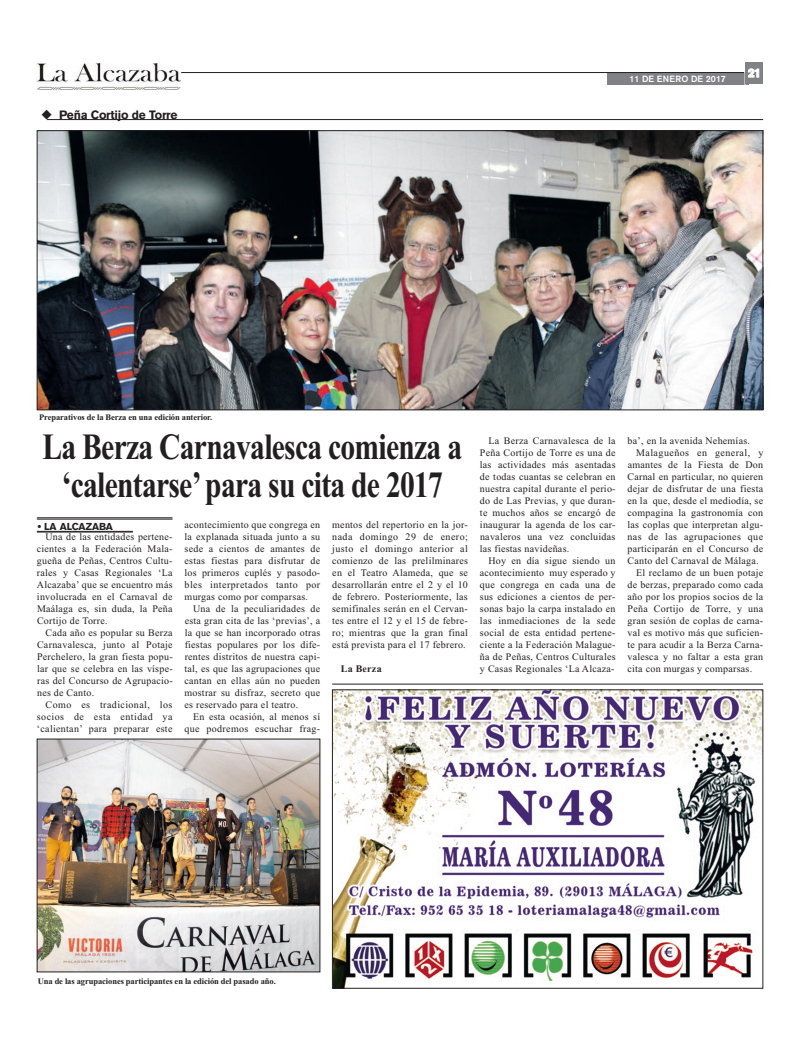
<style>
.page{position:relative;width:800px;height:1049px;background:#fff}
.page>*{position:absolute;margin:0;border:0;box-sizing:border-box;transform-origin:0 0}
.t1{font:700 37px/38px "Times New Roman";letter-spacing:-.025em;color:#231f20;text-align:center;scale:.8 1}
.t2{font:700 12px "Akzidenz Grotesk BE";letter-spacing:-.015em;color:#231f20}
.t3{font:700 12px "Akzidenz Grotesk BE";color:#fff}
.t4{font:10px/12px "Times New Roman";letter-spacing:.025em;color:#231f20;text-align:justify}
.t5{font:10px "Times New Roman";letter-spacing:.045em;color:#231f20}
.t6{font:700 10px "Akzidenz Grotesk BE";color:#231f20}
.t7{font:700 10px "Times New Roman";letter-spacing:.025em;color:#231f20}
.t8{font:500 9px "Akzidenz Grotesk BE";color:#fff}
.t9{font:700 8.5px "Times New Roman";letter-spacing:-.01em;color:#231f20}
</style>
<div class="page">
<img style="left:39px;top:132px;width:722px;height:276px">
<div style="left:607px;top:73px;width:141px;height:11px;background:#808285"></div>
<hr style="left:181px;top:72px;width:563px;height:1px;background:#231f20">
<svg style="left:745px;top:63px;width:18px;height:21px"></svg>
<svg style="left:744px;top:68px;width:14px;height:17px"></svg>
<div style="left:37px;top:60px;width:144px;height:31px;background:linear-gradient(to right,#fff,#fff)"></div>
<img style="left:37px;top:64px;width:143px;height:25px">
<hr style="left:47px;top:119px;width:716px;height:1px;background:#231f20">
<img style="left:334px;top:691px;width:427px;height:295px">
<div style="left:332px;top:689px;width:431px;height:299px;border:1px solid #231f20"></div>
<hr style="left:332px;top:684px;width:431px;height:1px;background:#231f20">
<img style="left:39px;top:741px;width:279px;height:229px">
<div style="left:37px;top:739px;width:283px;height:233px;border:1px solid #231f20"></div>
<hr style="left:37px;top:517px;width:135px;height:1px;background:#231f20">
<hr style="left:37px;top:519px;width:135px;height:1px;background:#231f20">
<hr style="left:37px;top:531px;width:96px;height:1px;background:#231f20">
<hr style="left:37px;top:532px;width:96px;height:1px;background:#231f20">
<p class="t2" style="left:41px;top:110px;width:138px">◆ Peña Cortijo de Torre</p>
<p class="t8" style="left:629px;top:76px;width:98px">11 DE ENERO DE 2017</p>
<p class="t3" style="left:747px;top:68px;width:14px">21</p>
<p class="t9" style="left:39px;top:412px;width:175px">Preparativos de la Berza en una edición anterior.</p>
<p class="t1" style="left:42px;top:427px;width:526px">La Berza Carnavalesca comienza a ‘calentarse’para su cita de 2017</p>
<p class="t6" style="left:38px;top:522px;width:77px">• LA ALCAZABA</p>
<p class="t4" style="left:332px;top:519px;width:137px">mentos del repertorio en la jor&shy;nada domingo 29 de enero; justo el domingo anterior al comienzo de las prelilminares en el Teatro Alameda, que se desarrollarán entre el 2 y el 10 de febrero. Posteriormente, las semifinales serán en el Cervan&shy;tes entre el 12 y el 15 de febre&shy;ro; mientras que la gran final está prevista para el 17 febrero.</p>
<p class="t7" style="left:340px;top:663px;width:42px">La Berza</p>
<p class="t4" style="left:184px;top:519px;width:137px">acontecimiento que congrega en</p>
<p class="t4" style="left:184px;top:531px;width:137px">la explanada situada junto a su</p>
<p class="t4" style="left:184px;top:543px;width:137px">sede a cientos de amantes de</p>
<p class="t4" style="left:184px;top:555px;width:137px">estas fiestas para disfrutar de</p>
<p class="t4" style="left:184px;top:567px;width:137px">los primeros cuplés y pasodo-</p>
<p class="t5" style="left:184px;top:579px;width:137px">bles interpretados tanto por</p>
<p class="t4" style="left:184px;top:591px;width:125px">murgas como por comparsas.</p>
<p class="t4" style="left:193px;top:603px;width:129px">Una de la peculiaridades de</p>
<p class="t4" style="left:185px;top:615px;width:137px">esta gran cita de las ‘previas’, a</p>
<p class="t4" style="left:185px;top:627px;width:137px">la que se han incorporado otras</p>
<p class="t4" style="left:185px;top:639px;width:137px">fiestas populares por los dife-</p>
<p class="t4" style="left:185px;top:651px;width:137px">rentes distritos de nuestra capi-</p>
<p class="t4" style="left:184px;top:663px;width:137px">tal, es que las agrupaciones que</p>
<p class="t4" style="left:184px;top:675px;width:137px">cantan en ellas aún no pueden</p>
<p class="t4" style="left:184px;top:687px;width:137px">mostrar su disfraz, secreto que</p>
<p class="t4" style="left:184px;top:699px;width:115px">es reservado para el teatro.</p>
<p class="t4" style="left:193px;top:711px;width:129px">En esta ocasión, al menos sí</p>
<p class="t4" style="left:184px;top:723px;width:137px">que podremos escuchar frag-</p>
<p class="t4" style="left:45px;top:531px;width:129px">Una de las entidades pertene-</p>
<p class="t4" style="left:37px;top:543px;width:137px">cientes a la Federación Mala-</p>
<p class="t4" style="left:37px;top:555px;width:137px">gueña de Peñas, Centros Cultu-</p>
<p class="t4" style="left:37px;top:567px;width:137px">rales y Casas Regionales ‘La</p>
<p class="t4" style="left:37px;top:579px;width:137px">Alcazaba’ que se encuentro más</p>
<p class="t4" style="left:37px;top:591px;width:137px">involucrada en el Carnaval de</p>
<p class="t4" style="left:37px;top:603px;width:137px">Maálaga es, sin duda, la Peña</p>
<p class="t4" style="left:37px;top:615px;width:72px">Cortijo de Torre.</p>
<p class="t4" style="left:45px;top:627px;width:129px">Cada año es popular su Berza</p>
<p class="t4" style="left:37px;top:639px;width:137px">Carnavalesca, junto al Potaje</p>
<p class="t4" style="left:37px;top:651px;width:137px">Perchelero, la gran fiesta popu-</p>
<p class="t4" style="left:37px;top:663px;width:137px">lar que se celebra en las víspe-</p>
<p class="t4" style="left:37px;top:675px;width:137px">ras del Concurso de Agrupacio-</p>
<p class="t4" style="left:37px;top:687px;width:59px">nes de Canto.</p>
<p class="t5" style="left:46px;top:699px;width:128px">Como es tradicional, los</p>
<p class="t5" style="left:37px;top:711px;width:137px">socios de esta entidad ya</p>
<p class="t4" style="left:37px;top:723px;width:137px">‘calientan’ para preparar este</p>
<p class="t4" style="left:488px;top:435px;width:129px">La Berza Carnavalesca de la</p>
<p class="t4" style="left:480px;top:447px;width:137px">Peña Cortijo de Torre es una de</p>
<p class="t4" style="left:480px;top:459px;width:137px">las actividades más asentadas</p>
<p class="t4" style="left:480px;top:471px;width:137px">de todas cuantas se celebran en</p>
<p class="t4" style="left:480px;top:483px;width:137px">nuestra capital durante el perio-</p>
<p class="t4" style="left:480px;top:495px;width:137px">do de Las Previas, y que duran-</p>
<p class="t4" style="left:480px;top:507px;width:137px">te muchos años se encargó de</p>
<p class="t4" style="left:480px;top:519px;width:137px">inaugurar la agenda de los car-</p>
<p class="t4" style="left:480px;top:531px;width:137px">navaleros una vez concluidas</p>
<p class="t4" style="left:479px;top:543px;width:91px">las fiestas navideñas.</p>
<p class="t4" style="left:488px;top:555px;width:129px">Hoy en día sigue siendo un</p>
<p class="t4" style="left:480px;top:567px;width:137px">acontecimiento muy esperado y</p>
<p class="t4" style="left:480px;top:579px;width:137px">que congrega en cada una de</p>
<p class="t4" style="left:480px;top:591px;width:137px">sus ediciones a cientos de per-</p>
<p class="t4" style="left:480px;top:603px;width:137px">sonas bajo la carpa instalado en</p>
<p class="t4" style="left:480px;top:615px;width:137px">las inmediaciones de la sede</p>
<p class="t4" style="left:480px;top:627px;width:137px">social de esta entidad pertene-</p>
<p class="t4" style="left:480px;top:639px;width:137px">ciente a la Federación Malague-</p>
<p class="t4" style="left:480px;top:651px;width:137px">ña de Peñas, Centros Culturales</p>
<p class="t4" style="left:480px;top:663px;width:136px">y Casas Regionales ‘La Alcaza-</p>
<p class="t4" style="left:627px;top:435px;width:124px">ba’, en la avenida Nehemías.</p>
<p class="t5" style="left:636px;top:447px;width:129px">Malagueños en general, y</p>
<p class="t4" style="left:627px;top:459px;width:137px">amantes de la Fiesta de Don</p>
<p class="t4" style="left:627px;top:471px;width:137px">Carnal en particular, no quieren</p>
<p class="t4" style="left:627px;top:483px;width:137px">dejar de disfrutar de una fiesta</p>
<p class="t4" style="left:627px;top:495px;width:137px">en la que, desde el mediodía, se</p>
<p class="t4" style="left:627px;top:507px;width:137px">compagina la gastronomía con</p>
<p class="t4" style="left:627px;top:519px;width:137px">las coplas que interpretan algu-</p>
<p class="t4" style="left:627px;top:531px;width:137px">nas de las agrupaciones que</p>
<p class="t4" style="left:627px;top:543px;width:137px">participarán en el Concurso de</p>
<p class="t4" style="left:627px;top:555px;width:133px">Canto del Carnaval de Málaga.</p>
<p class="t4" style="left:636px;top:567px;width:129px">El reclamo de un buen potaje</p>
<p class="t4" style="left:627px;top:579px;width:137px">de berzas, preparado como cada</p>
<p class="t4" style="left:627px;top:591px;width:137px">año por los propios socios de la</p>
<p class="t4" style="left:627px;top:603px;width:137px">Peña Cortijo de Torre, y una</p>
<p class="t4" style="left:627px;top:615px;width:137px">gran sesión de coplas de carna-</p>
<p class="t4" style="left:627px;top:627px;width:137px">val es motivo más que suficien-</p>
<p class="t4" style="left:627px;top:639px;width:137px">te para acudir a la Berza Carna-</p>
<p class="t4" style="left:627px;top:651px;width:137px">valesca y no faltar a esta gran</p>
<p class="t4" style="left:627px;top:663px;width:126px">cita con murgas y comparsas.</p>
<p class="t9" style="left:38px;top:976px;width:239px">Una de las agrupaciones participantes en la edición del pasado año.</p>
</div>
